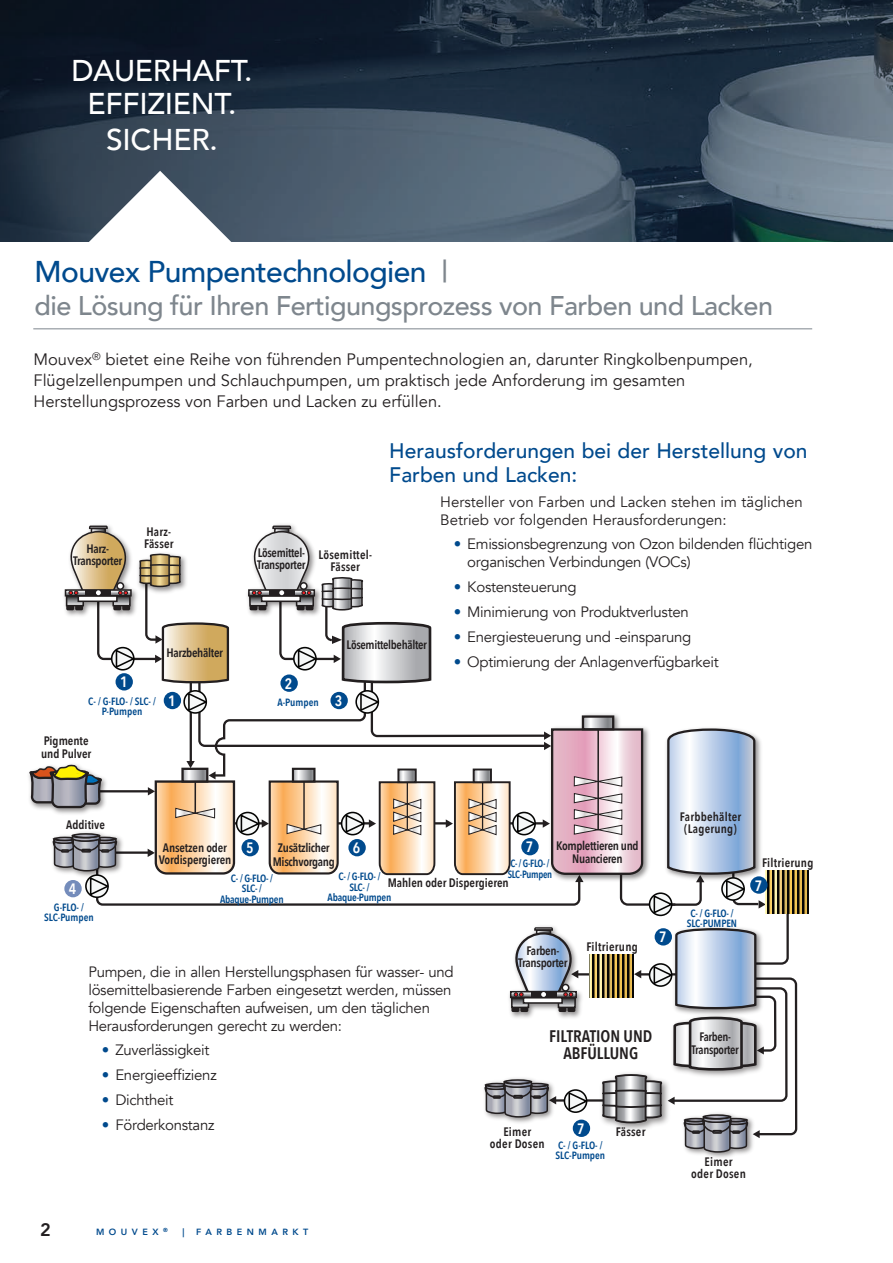
<style>
.page{position:relative;width:893px;height:1263px;background:#fff}
.page>*{position:absolute;margin:0;border:0;box-sizing:border-box;transform-origin:0 0}
.t1{font:500 30px/33px "Avenir";letter-spacing:-.01em;color:#fff;text-align:center}
.t2{font:500 30px "Avenir";letter-spacing:-.02em;color:#004a8d}
.t3{font:500 27px "Avenir";letter-spacing:-.02em;color:#7e868d}
.t4{font:500 21px/24px "Avenir";color:#004a8d}
.t5{font:800 18px "Avenir";color:#231f20}
.t6{font:600 16.65px/16.6px "Avenir Next Condensed";color:#231f20;text-align:center}
.t7{font:16.5px/21px "Avenir";color:#231f20}
.t8{font:15px/18px "Avenir";letter-spacing:-.02em;color:#231f20}
.t9{font:15px/18px "Avenir";color:#231f20}
.t10{font:600 15px "Avenir Next Condensed";color:#fff}
.t11{font:600 12.3px/12.3px "Avenir Next Condensed";letter-spacing:-.01em;color:#231f20;text-align:center}
.t12{font:600 12.3px/12.3px "Avenir Next Condensed";letter-spacing:.02em;color:#231f20;text-align:center}
.t13{font:600 12.3px/12.3px "Avenir Next Condensed";letter-spacing:-.01em;color:#231f20;text-align:center;scale:.96 1}
.t14{font:600 10.5px/10.5px "Avenir Next Condensed";letter-spacing:-.02em;color:#004a8d;text-align:center}
.t15{font:600 10.5px/10.5px "Avenir Next Condensed";color:#004a8d;text-align:center}
.t16{font:600 10.5px/10.5px "Avenir Next Condensed";letter-spacing:-.02em;color:#004a8d;scale:.94 1}
.t17{font:800 9px "Avenir";letter-spacing:.5em;color:#004a8d}
.s1{color:#7e868d}
.s2{color:#004a8d}
</style>
<div class="page">
<img style="left:0;top:0;width:893px;height:241px">
<svg style="left:88px;top:171px;width:144px;height:71px"></svg>
<svg style="left:798px;top:870px;width:11px;height:43px"></svg>
<svg style="left:29px;top:525px;width:769px;height:633px"></svg>
<div style="left:116px;top:673px;width:17px;height:17px;background:#004a8d;border-radius:50%"></div>
<div style="left:164px;top:692px;width:17px;height:17px;background:#004a8d;border-radius:50%"></div>
<div style="left:64px;top:880px;width:18px;height:17px;background:#748cbb;border-radius:50%"></div>
<div style="left:241px;top:839px;width:18px;height:17px;background:#004a8d;border-radius:50%"></div>
<div style="left:348px;top:839px;width:18px;height:17px;background:#004a8d;border-radius:50%"></div>
<div style="left:280px;top:674px;width:18px;height:18px;background:#004a8d;border-radius:50%"></div>
<div style="left:330px;top:692px;width:18px;height:17px;background:#004a8d;border-radius:50%"></div>
<div style="left:573px;top:1119px;width:17px;height:18px;background:#004a8d;border-radius:50%"></div>
<div style="left:521px;top:838px;width:18px;height:17px;background:#004a8d;border-radius:50%"></div>
<div style="left:655px;top:928px;width:17px;height:17px;background:#004a8d;border-radius:50%"></div>
<div style="left:750px;top:876px;width:18px;height:18px;background:#004a8d;border-radius:50%"></div>
<hr style="left:33px;top:328px;width:779px;height:1px;background:#7e868d">
<h1 class="t1" style="left:71px;top:52px;width:183px">DAUERHAFT.<br>EFFIZIENT.</h1>
<h1 class="t1" style="left:106px;top:121px;width:113px">SICHER.</h1>
<h1 class="t2" style="left:35px;top:246px;width:415px">Mouvex Pumpentechnologien <span class="s1">|</span></h1>
<h2 class="t3" style="left:35px;top:283px;width:740px">die Lösung für Ihren Fertigungsprozess von Farben und Lacken</h2>
<p class="t7" style="left:34px;top:349px;width:721px">Mouvex<sup>®</sup> bietet eine Reihe von führenden Pumpentechnologien an, darunter Ringkolbenpumpen,<br>Flügelzellenpumpen und Schlauchpumpen, um praktisch jede Anforderung im gesamten<br>Herstellungsprozess von Farben und Lacken zu erfüllen.</p>
<p class="t12" style="left:144px;top:525px;width:31px;text-align:left">Harz-<br>Fässer</p>
<p class="t11" style="left:73px;top:542px;width:51px">Harz-<br>Transporter</p>
<p class="t11" style="left:257px;top:546px;width:50px;text-align:left">Lösemittel-<br>Transporter</p>
<p class="t10" style="left:120px;top:669px;width:9px">1</p>
<p class="t11" style="left:167px;top:646px;width:58px">Harzbehälter</p>
<p class="t10" style="left:285px;top:670px;width:9px">2</p>
<h3 class="t4" style="left:389px;top:438px;width:420px">Herausforderungen bei der Herstellung von<br>Farben und Lacken:</h3>
<p class="t12" style="left:318px;top:548px;width:55px">Lösemittel-<br>Fässer</p>
<p class="t11" style="left:347px;top:639px;width:82px">Lösemittelbehälter</p>
<p class="t9" style="left:440px;top:493px;width:364px">Hersteller von Farben und Lacken stehen im täglichen<br>Betrieb vor folgenden Herausforderungen:</p>
<p class="t8" style="left:467px;top:536px;width:347px;text-indent:-14px"><span class="s2">•</span> Emissionsbegrenzung von Ozon bildenden flüchtigen organischen Verbindungen (VOCs)</p>
<p class="t8" style="left:454px;top:578px;width:124px"><span class="s2">•</span> Kostensteuerung</p>
<p class="t8" style="left:454px;top:603px;width:237px"><span class="s2">•</span> Minimierung von Produktverlusten</p>
<p class="t8" style="left:454px;top:628px;width:239px"><span class="s2">•</span> Energiesteuerung und -einsparung</p>
<p class="t8" style="left:454px;top:653px;width:266px"><span class="s2">•</span> Optimierung der Anlagenverfügbarkeit</p>
<p class="t10" style="left:168px;top:688px;width:9px">1</p>
<p class="t15" style="left:88px;top:695px;width:69px">C- / G-FLO- / SLC- /<br>P-Pumpen</p>
<p class="t14" style="left:277px;top:697px;width:43px">A-Pumpen</p>
<p class="t11" style="left:41px;top:735px;width:52px;text-align:left">Pigmente und Pulver</p>
<p class="t10" style="left:335px;top:688px;width:9px">3</p>
<p class="t11" style="left:66px;top:818px;width:40px">Additive</p>
<p class="t10" style="left:69px;top:876px;width:9px">4</p>
<p class="t15" style="left:44px;top:901px;width:51px">G-FLO- /<br>SLC-Pumpen</p>
<p class="t11" style="left:159px;top:841px;width:74px">Ansetzen oder<br>Vordispergieren</p>
<p class="t11" style="left:556px;top:839px;width:84px">Komplettieren und<br>Nuancieren</p>
<p class="t11" style="left:388px;top:876px;width:123px">Mahlen oder Dispergieren</p>
<p class="t10" style="left:526px;top:834px;width:9px">7</p>
<p class="t10" style="left:246px;top:835px;width:9px">5</p>
<p class="t10" style="left:353px;top:835px;width:9px">6</p>
<p class="t11" style="left:273px;top:840px;width:64px;line-height:13.8px">Zusätzlicher<br>Mischvorgang</p>
<p class="t16" style="left:508px;top:858px;width:49px">C- / G-FLO- /<br>SLC-Pumpen</p>
<p class="t14" style="left:328px;top:871px;width:65px">C- / G-FLO- /<br>SLC- /<br>Abaque-Pumpen</p>
<p class="t14" style="left:220px;top:872px;width:65px">C- / G-FLO- /<br>SLC- /<br>Abaque-Pumpen</p>
<p class="t8" style="left:88px;top:963px;width:367px">Pumpen, die in allen Herstellungsphasen für wasser- und lösemittelbasierende Farben eingesetzt werden, müssen folgende Eigenschaften aufweisen, um den täglichen Herausforderungen gerecht zu werden:</p>
<p class="t8" style="left:102px;top:1041px;width:109px"><span class="s2">•</span> Zuverlässigkeit</p>
<p class="t8" style="left:102px;top:1066px;width:116px"><span class="s2">•</span> Energieeffizienz</p>
<p class="t8" style="left:102px;top:1091px;width:73px"><span class="s2">•</span> Dichtheit</p>
<p class="t8" style="left:102px;top:1116px;width:114px"><span class="s2">•</span> Förderkonstanz</p>
<p class="t11" style="left:518px;top:944px;width:51px">Farben-<br>Transporter</p>
<p class="t12" style="left:586px;top:941px;width:53px">Filtrierung</p>
<p class="t6" style="left:549px;top:1027px;width:105px">FILTRATION UND<br>ABFÜLLUNG</p>
<p class="t12" style="left:490px;top:1125px;width:56px">Eimer<br>oder Dosen</p>
<p class="t10" style="left:577px;top:1116px;width:9px">7</p>
<p class="t15" style="left:555px;top:1139px;width:51px;text-align:left">C- / G-FLO- /<br>SLC-Pumpen</p>
<p class="t11" style="left:616px;top:1125px;width:31px">Fässer</p>
<p class="t10" style="left:659px;top:924px;width:9px">7</p>
<p class="t12" style="left:680px;top:810px;width:63px">Farbbehälter (Lagerung)</p>
<p class="t14" style="left:687px;top:907px;width:52px">C- / G-FLO- /<br>SLC-PUMPEN</p>
<p class="t12" style="left:762px;top:856px;width:53px">Filtrierung</p>
<p class="t10" style="left:755px;top:872px;width:9px">7</p>
<p class="t13" style="left:691px;top:1030px;width:51px">Farben-<br>Transporter</p>
<p class="t12" style="left:691px;top:1155px;width:56px">Eimer<br>oder Dosen</p>
<p class="t5" style="left:40px;top:1216px;width:12px">2</p>
<p class="t17" style="left:183px;top:1225px;width:3px">|</p>
<p class="t17" style="left:196px;top:1225px;width:114px">FARBENMARKT</p>
<p class="t17" style="left:96px;top:1225px;width:73px">MOUVEX <sup>®</sup></p>
</div>
